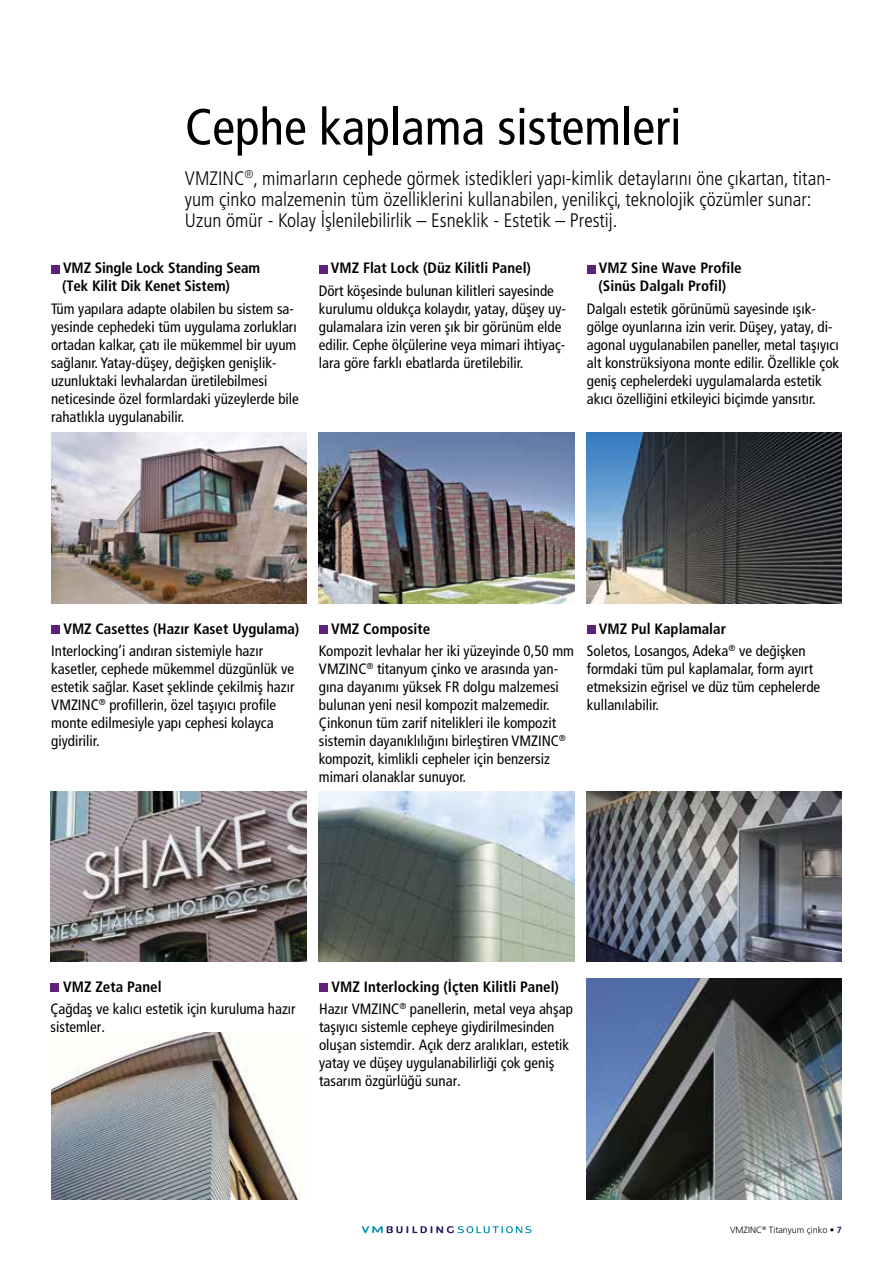
<style>
.page{position:relative;width:893px;height:1263px;background:#fff}
.page>*{position:absolute;margin:0;border:0;box-sizing:border-box;transform-origin:0 0}
.t1{font:condensed 51px "Frutiger LT Pro";color:#000}
.t2{font:300 condensed 19.5px/21px "Frutiger LT Pro";color:#000}
.t3{font:condensed 15px/18px "Frutiger LT Pro";color:#000}
.t4{font:700 condensed 15px/18px "Frutiger LT Pro";color:#000}
.t5{font:300 9px "Frutiger LT Pro";color:#000}
.s1{font-weight:700}
.s2{font-weight:700;color:#311c67}
</style>
<div class="page">
<svg style="left:361px;top:1226px;width:171px;height:7px"></svg>
<div style="left:319px;top:983px;width:9px;height:9px;background:#5f207a"></div>
<div style="left:319px;top:625px;width:8px;height:8px;background:#5f207a"></div>
<div style="left:51px;top:265px;width:9px;height:8px;background:#5f207a"></div>
<div style="left:587px;top:265px;width:8px;height:8px;background:#5f207a"></div>
<img style="left:587px;top:433px;width:255px;height:170px">
<img style="left:51px;top:433px;width:255px;height:170px">
<img style="left:587px;top:979px;width:255px;height:220px">
<div style="left:587px;top:625px;width:8px;height:8px;background:#5f207a"></div>
<div style="left:319px;top:265px;width:8px;height:8px;background:#5f207a"></div>
<img style="left:319px;top:433px;width:255px;height:170px">
<img style="left:587px;top:791px;width:255px;height:170px">
<div style="left:51px;top:983px;width:8px;height:9px;background:#5f207a"></div>
<img style="left:51px;top:1032px;width:251px;height:167px">
<div style="left:51px;top:625px;width:9px;height:8px;background:#5f207a"></div>
<img style="left:51px;top:791px;width:256px;height:170px">
<img style="left:319px;top:791px;width:255px;height:170px">
<h1 class="t1" style="left:185px;top:97px;width:498px">Cephe kaplama sistemleri</h1>
<p class="t2" style="left:185px;top:168px;width:648px">VMZINC<sup>®</sup>, mimarların cephede görmek istedikleri yapı-kimlik detaylarını öne çıkartan, titan&shy;yum çinko malzemenin tüm özelliklerini kullanabilen, yenilikçi, teknolojik çözümler sunar:<br>Uzun ömür - Kolay İşlenilebilirlik – Esneklik - Estetik – Prestij.</p>
<p class="t4" style="left:62px;top:259px;width:199px">VMZ Single Lock Standing Seam (Tek Kilit Dik Kenet Sistem)</p>
<p class="t3" style="left:51px;top:299px;width:249px">Tüm yapılara adapte olabilen bu sistem sa&shy;yesinde cephedeki tüm uygulama zorlukları ortadan kalkar, çatı ile mükemmel bir uyum sağlanır. Yatay-düşey, değişken genişlik&shy;uzunluktaki levhalardan üretilebilmesi neticesinde özel formlardaki yüzeylerde bile rahatlıkla uygulanabilir.</p>
<p class="t4" style="left:331px;top:259px;width:202px">VMZ Flat Lock (Düz Kilitli Panel)</p>
<p class="t3" style="left:319px;top:281px;width:249px">Dört köşesinde bulunan kilitleri sayesinde kurulumu oldukça kolaydır, yatay, düşey uy&shy;gulamalara izin veren şık bir görünüm elde edilir. Cephe ölçülerine veya mimari ihtiyaç&shy;lara göre farklı ebatlarda üretilebilir.</p>
<p class="t4" style="left:598px;top:259px;width:145px">VMZ Sine Wave Profile (Sinüs Dalgalı Profil)</p>
<p class="t3" style="left:587px;top:299px;width:254px">Dalgalı estetik görünümü sayesinde ışık&shy;gölge oyunlarına izin verir. Düşey, yatay, di&shy;agonal uygulanabilen paneller, metal taşıyıcı alt konstrüksiyona monte edilir. Özellikle çok geniş cephelerdeki uygulamalarda estetik akıcı özelliğini etkileyici biçimde yansıtır.</p>
<p class="t4" style="left:63px;top:619px;width:237px">VMZ Casettes (Hazır Kaset Uygulama)</p>
<p class="t3" style="left:51px;top:642px;width:245px">Interlocking’i andıran sistemiyle hazır kasetler, cephede mükemmel düzgünlük ve estetik sağlar. Kaset şeklinde çekilmiş hazır VMZINC<sup>®</sup> profillerin, özel taşıyıcı profile monte edilmesiyle yapı cephesi kolayca giydirilir.</p>
<p class="t4" style="left:331px;top:619px;width:101px">VMZ Composite</p>
<p class="t3" style="left:319px;top:642px;width:257px">Kompozit levhalar her iki yüzeyinde 0,50 mm VMZINC<sup>®</sup> titanyum çinko ve arasında yan&shy;gına dayanımı yüksek FR dolgu malzemesi bulunan yeni nesil kompozit malzemedir.<br>Çinkonun tüm zarif nitelikleri ile kompozit sistemin dayanıklılığını birleştiren VMZINC<sup>® </sup>kompozit, kimlikli cepheler için benzersiz mimari olanaklar sunuyor.</p>
<p class="t3" style="left:587px;top:617px;width:220px;line-height:22.2px;text-indent:12px"><span class="s1">VMZ Pul Kaplamalar<br></span>Soletos, Losangos, Adeka<sup>®</sup> ve değişken</p>
<p class="t3" style="left:587px;top:660px;width:235px">formdaki tüm pul kaplamalar, form ayırt etmeksizin eğrisel ve düz tüm cephelerde kullanılabilir.</p>
<p class="t4" style="left:63px;top:978px;width:100px">VMZ Zeta Panel</p>
<p class="t3" style="left:51px;top:1000px;width:247px">Çağdaş ve kalıcı estetik için kuruluma hazır sistemler.</p>
<p class="t3" style="left:319px;top:976px;width:255px;line-height:22.2px;text-align:center"><span class="s1">VMZ Interlocking (İçten Kilitli Panel)<br></span>Hazır VMZINC<sup>®</sup> panellerin, metal veya ahşap</p>
<p class="t3" style="left:319px;top:1018px;width:252px">taşıyıcı sistemle cepheye giydirilmesinden oluşan sistemdir. Açık derz aralıkları, estetik yatay ve düşey uygulanabilirliği çok geniş tasarım özgürlüğü sunar.</p>
<p class="t5" style="left:730px;top:1225px;width:113px">VMZINC<sup>®</sup> Titanyum çinko <span class="s1">•</span> <span class="s2">7</span></p>
</div>
